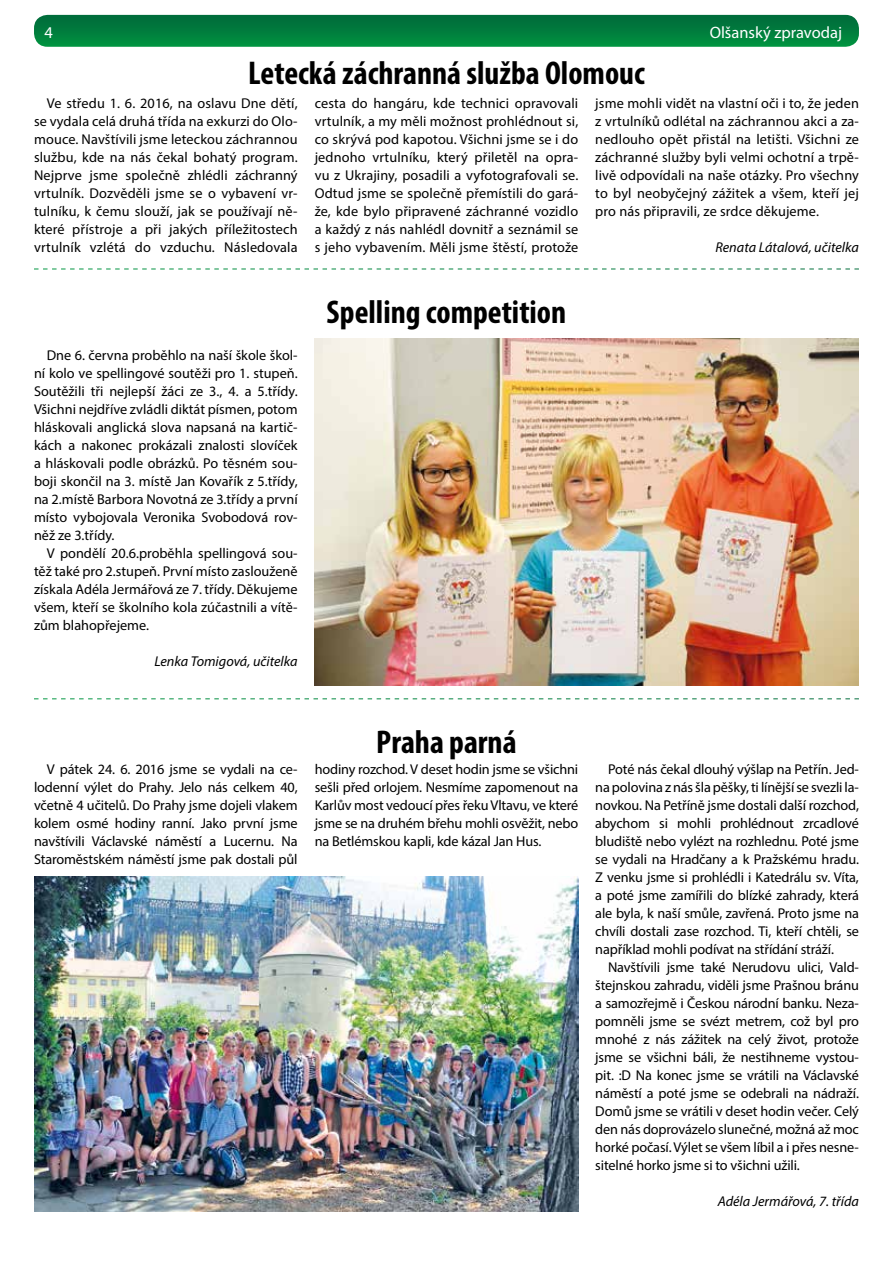
<style>
.page{position:relative;width:893px;height:1263px;background:#fff}
.page>*{position:absolute;margin:0;border:0;box-sizing:border-box;transform-origin:0 0}
.t1{font:700 condensed 33px "Myriad Pro";color:#000}
.t2{font:16.5px "Myriad Pro";color:#fff}
.t3{font:14.25px/18px "Myriad Pro";color:#000;text-align:justify}
.t4{font:italic 14.25px "Myriad Pro";color:#000}
</style>
<div class="page">
<div style="left:34px;top:15px;width:825px;height:32px;background:linear-gradient(to bottom,#00683a,#009240);border-radius:14px"></div>
<svg style="left:34px;top:698px;width:825px;height:1px"></svg>
<svg style="left:34px;top:269px;width:825px;height:1px"></svg>
<img style="left:315px;top:338px;width:544px;height:348px">
<img style="left:34px;top:876px;width:544px;height:336px">
<p class="t2" style="left:45px;top:22px;width:10px">4</p>
<p class="t2" style="left:710px;top:22px;width:134px">Olšanský zpravodaj</p>
<h1 class="t1" style="left:248px;top:53px;width:398px">Letecká záchranná služba Olomouc</h1>
<p class="t3" style="left:34px;top:94px;width:265px;text-indent:13px">Ve středu 1. 6. 2016, na oslavu Dne dětí, se vydala celá druhá třída na exkurzi do Olo&shy;mouce. Navštívili jsme leteckou záchrannou službu, kde na nás čekal bohatý program.<br>Nejprve jsme společně zhlédli záchranný vrtulník. Dozvěděli jsme se o vybavení vr&shy;tulníku, k čemu slouží, jak se používají ně&shy;které přístroje a při jakých příležitostech vrtulník vzlétá do vzduchu. Následovala</p>
<p class="t3" style="left:315px;top:94px;width:265px">cesta do hangáru, kde technici opravovali vrtulník, a my měli možnost prohlédnout si, co skrývá pod kapotou. Všichni jsme se i do jednoho vrtulníku, který přiletěl na opra&shy;vu z Ukrajiny, posadili a vyfotografovali se.<br>Odtud jsme se společně přemístili do gará&shy;že, kde bylo připravené záchranné vozidlo a každý z nás nahlédl dovnitř a seznámil se s jeho vybavením. Měli jsme štěstí, protože</p>
<p class="t3" style="left:595px;top:94px;width:265px">jsme mohli vidět na vlastní oči i to, že jeden z vrtulníků odlétal na záchrannou akci a za&shy;nedlouho opět přistál na letišti. Všichni ze záchranné služby byli velmi ochotní a trpě&shy;livě odpovídali na naše otázky. Pro všechny to byl neobyčejný zážitek a všem, kteří jej pro nás připravili, ze srdce děkujeme.</p>
<p class="t4" style="left:715px;top:238px;width:145px">Renata Látalová, učitelka</p>
<p class="t3" style="left:34px;top:346px;width:265px;text-indent:13px">Dne 6. června proběhlo na naší škole škol&shy;ní kolo ve spellingové soutěži pro 1. stupeň.<br>Soutěžili tři nejlepší žáci ze 3., 4. a 5.třídy.<br>Všichni nejdříve zvládli diktát písmen, potom hláskovali anglická slova napsaná na kartič&shy;kách a nakonec prokázali znalosti slovíček a hláskovali podle obrázků. Po těsném sou&shy;boji skončil na 3. místě Jan Kovařík z 5.třídy, na 2.místě Barbora Novotná ze 3.třídy a první místo vybojovala Veronika Svobodová rov&shy;něž ze 3.třídy.</p>
<p class="t3" style="left:34px;top:544px;width:265px;text-indent:13px">V pondělí 20.6.proběhla spellingová sou&shy;těž také pro 2.stupeň. První místo zaslouženě získala Adéla Jermářová ze 7. třídy. Děkujeme všem, kteří se školního kola zúčastnili a vítě&shy;zům blahopřejeme.</p>
<p class="t4" style="left:154px;top:652px;width:145px">Lenka Tomigová, učitelka</p>
<h1 class="t1" style="left:327px;top:291px;width:241px">Spelling competition</h1>
<h1 class="t1" style="left:376px;top:721px;width:142px">Praha parná</h1>
<p class="t3" style="left:34px;top:760px;width:265px;text-indent:13px">V pátek 24. 6. 2016 jsme se vydali na ce&shy;lodenní výlet do Prahy. Jelo nás celkem 40, včetně 4 učitelů. Do Prahy jsme dojeli vlakem kolem osmé hodiny ranní. Jako první jsme navštívili Václavské náměstí a Lucernu. Na Staroměstském náměstí jsme pak dostali půl</p>
<p class="t3" style="left:315px;top:760px;width:265px">hodiny rozchod. V deset hodin jsme se všichni sešli před orlojem. Nesmíme zapomenout na Karlův most vedoucí přes řeku Vltavu, ve které jsme se na druhém břehu mohli osvěžit, nebo na Betlémskou kapli, kde kázal Jan Hus.</p>
<p class="t3" style="left:595px;top:760px;width:265px;text-indent:13px">Poté nás čekal dlouhý výšlap na Petřín. Jed&shy;na polovina z nás šla pěšky, ti línější se svezli la&shy;novkou. Na Petříně jsme dostali další rozchod, abychom si mohli prohlédnout zrcadlové bludiště nebo vylézt na rozhlednu. Poté jsme se vydali na Hradčany a k Pražskému hradu.<br>Z venku jsme si prohlédli i Katedrálu sv. Víta, a poté jsme zamířili do blízké zahrady, která ale byla, k naší smůle, zavřená. Proto jsme na chvíli dostali zase rozchod. Ti, kteří chtěli, se například mohli podívat na střídání stráží.</p>
<p class="t3" style="left:595px;top:958px;width:265px;text-indent:13px">Navštívili jsme také Nerudovu ulici, Vald&shy;štejnskou zahradu, viděli jsme Prašnou bránu a samozřejmě i Českou národní banku. Neza&shy;pomněli jsme se svézt metrem, což byl pro mnohé z nás zážitek na celý život, protože jsme se všichni báli, že nestihneme vystou&shy;pit. :D Na konec jsme se vrátili na Václavské náměstí a poté jsme se odebrali na nádraží.<br>Domů jsme se vrátili v deset hodin večer. Celý den nás doprovázelo slunečné, možná až moc horké počasí. Výlet se všem líbil a i přes nesne&shy;sitelné horko jsme si to všichni užili.</p>
<p class="t4" style="left:718px;top:1192px;width:143px">Adéla Jermářová, 7. třída</p>
</div>
